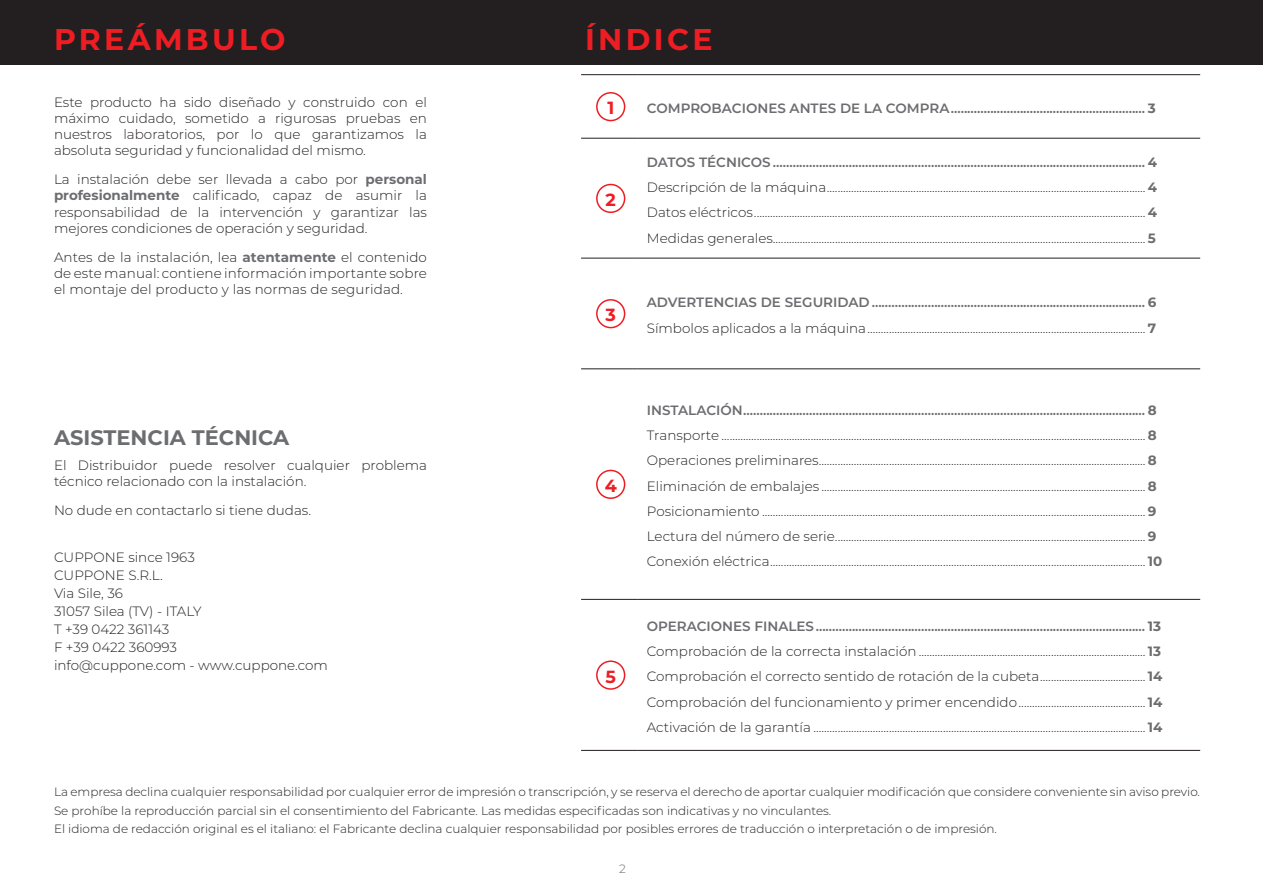
<style>
.page{position:relative;width:1263px;height:893px;background:#fff}
.page>*{position:absolute;margin:0;border:0;box-sizing:border-box;transform-origin:0 0}
.Titoli_rossi_IT{font:700 30px "Montserrat";letter-spacing:.11em;color:#ee1d23}
.Sottotitolo_IT{font:700 21px "Montserrat";color:#6c6d70}
.Titoli_rossi_IT-2{font:700 17.55px "Montserrat";color:#ee1d23}
.Indice_sottotitolo{font:300 13.5px "Montserrat";color:#231f20}
.Testo_corrente_9_pt{font:300 13.5px/16.2px "Montserrat";color:#231f20;text-align:justify}
.Indice_titolo{font:600 13.5px "Montserrat";color:#6c6d70}
.Testo_corrente_9_pt-2{font:300 12px "Montserrat";color:#231f20}
.t1{font:300 12px "Montserrat";color:#6c6d70}
.s1{font-weight:700;color:#6c6d70}
.s2{font-weight:700}
</style>
<div class="page">
<div style="left:0;top:0;width:1263px;height:65px;background:#231f20"></div>
<hr style="left:581px;top:74px;width:57px;height:1px;background:#231f20">
<hr style="left:638px;top:74px;width:562px;height:1px;background:#231f20">
<hr style="left:581px;top:138px;width:57px;height:1px;background:#231f20">
<hr style="left:638px;top:138px;width:562px;height:1px;background:#231f20">
<hr style="left:581px;top:258px;width:57px;height:1px;background:#231f20">
<hr style="left:638px;top:258px;width:562px;height:1px;background:#231f20">
<hr style="left:581px;top:369px;width:57px;height:1px;background:#231f20">
<hr style="left:638px;top:369px;width:562px;height:1px;background:#231f20">
<hr style="left:581px;top:599px;width:57px;height:1px;background:#231f20">
<hr style="left:638px;top:599px;width:562px;height:1px;background:#231f20">
<hr style="left:581px;top:750px;width:57px;height:1px;background:#231f20">
<hr style="left:638px;top:750px;width:562px;height:1px;background:#231f20">
<div style="left:596px;top:92px;width:29px;height:29px;border:2px solid #ee1d23;border-radius:50%"></div>
<div style="left:596px;top:184px;width:29px;height:29px;border:2px solid #ee1d23;border-radius:50%"></div>
<div style="left:596px;top:299px;width:29px;height:29px;border:2px solid #ee1d23;border-radius:50%"></div>
<div style="left:596px;top:470px;width:29px;height:29px;border:2px solid #ee1d23;border-radius:50%"></div>
<div style="left:596px;top:660px;width:29px;height:30px;border:2px solid #ee1d23;border-radius:50%"></div>
<p class="Titoli_rossi_IT" style="left:54px;top:18px;width:233px">PREÁMBULO</p>
<p class="Titoli_rossi_IT" style="left:585px;top:18px;width:129px">ÍNDICE</p>
<p class="Testo_corrente_9_pt" style="left:54px;top:93px;width:374px">Este producto ha sido diseñado y construido con el máximo cuidado, sometido a rigurosas pruebas en nuestros laboratorios, por lo que garantizamos la absoluta seguridad y funcionalidad del mismo.</p>
<p class="Testo_corrente_9_pt" style="left:54px;top:171px;width:374px">La instalación debe ser llevada a cabo por <span class="s1">personal profesionalmente</span> calificado, capaz de asumir la responsabilidad de la intervención y garantizar las mejores condiciones de operación y seguridad.</p>
<p class="Testo_corrente_9_pt" style="left:54px;top:248px;width:374px">Antes de la instalación, lea <span class="s1">atentamente</span> el contenido de este manual: contiene información importante sobre el montaje del producto y las normas de seguridad.</p>
<p class="Sottotitolo_IT" style="left:54px;top:422px;width:237px">ASISTENCIA TÉCNICA</p>
<p class="Testo_corrente_9_pt" style="left:54px;top:456px;width:374px">El Distribuidor puede resolver cualquier problema técnico relacionado con la instalación.</p>
<p class="Testo_corrente_9_pt" style="left:54px;top:501px;width:258px">No dude en contactarlo si tiene dudas.</p>
<p class="Testo_corrente_9_pt" style="left:54px;top:548px;width:142px">CUPPONE since 1963</p>
<p class="Testo_corrente_9_pt" style="left:54px;top:566px;width:110px">CUPPONE S.R.L.</p>
<p class="Testo_corrente_9_pt" style="left:54px;top:584px;width:71px">Via Sile, 36</p>
<p class="Testo_corrente_9_pt" style="left:54px;top:602px;width:149px">31057 Silea (TV) - ITALY</p>
<p class="Testo_corrente_9_pt" style="left:54px;top:620px;width:117px">T +39 0422 361143</p>
<p class="Testo_corrente_9_pt" style="left:54px;top:638px;width:125px">F +39 0422 360993</p>
<p class="Testo_corrente_9_pt" style="left:54px;top:656px;width:275px">info@cuppone.com - www.cuppone.com</p>
<p class="Titoli_rossi_IT-2" style="left:607px;top:95px;width:8px">1</p>
<p class="Indice_titolo" style="left:647px;top:99px;width:510px">COMPROBACIONES ANTES DE LA COMPRA........................................................... <span class="s2">3</span></p>
<p class="Titoli_rossi_IT-2" style="left:606px;top:187px;width:12px">2</p>
<p class="Titoli_rossi_IT-2" style="left:606px;top:302px;width:12px">3</p>
<p class="Titoli_rossi_IT-2" style="left:605px;top:473px;width:14px">4</p>
<p class="Titoli_rossi_IT-2" style="left:606px;top:664px;width:12px">5</p>
<p class="Indice_titolo" style="left:647px;top:152px;width:512px">DATOS TÉCNICOS ................................................................................................................. <span class="s2">4</span></p>
<p class="Indice_sottotitolo" style="left:647px;top:178px;width:512px">Descripción de la máquina...................................................................................................................... <span class="s1">4</span></p>
<p class="Indice_sottotitolo" style="left:647px;top:203px;width:512px">Datos eléctricos................................................................................................................................................. <span class="s1">4</span></p>
<p class="Indice_sottotitolo" style="left:647px;top:229px;width:511px">Medidas generales.......................................................................................................................................... <span class="s1">5</span></p>
<p class="Indice_titolo" style="left:647px;top:293px;width:511px">ADVERTENCIAS DE SEGURIDAD ................................................................................... <span class="s2">6</span></p>
<p class="Indice_sottotitolo" style="left:647px;top:319px;width:511px">Símbolos aplicados a la máquina....................................................................................................... <span class="s1">7</span></p>
<p class="Indice_titolo" style="left:647px;top:400px;width:511px">INSTALACIÓN.......................................................................................................................... <span class="s2">8</span></p>
<p class="Indice_sottotitolo" style="left:647px;top:426px;width:511px">Transporte ............................................................................................................................................................. <span class="s1">8</span></p>
<p class="Indice_sottotitolo" style="left:647px;top:451px;width:511px">Operaciones preliminares......................................................................................................................... <span class="s1">8</span></p>
<p class="Indice_sottotitolo" style="left:647px;top:477px;width:511px">Eliminación de embalajes ........................................................................................................................ <span class="s1">8</span></p>
<p class="Indice_sottotitolo" style="left:647px;top:502px;width:511px">Posicionamiento .............................................................................................................................................. <span class="s1">9</span></p>
<p class="Indice_sottotitolo" style="left:647px;top:527px;width:511px">Lectura del número de serie................................................................................................................... <span class="s1">9</span></p>
<p class="Indice_sottotitolo" style="left:647px;top:552px;width:517px">Conexión eléctrica........................................................................................................................................... <span class="s1">10</span></p>
<p class="Indice_titolo" style="left:647px;top:616px;width:516px">OPERACIONES FINALES.................................................................................................... <span class="s2">13</span></p>
<p class="Indice_sottotitolo" style="left:647px;top:642px;width:516px">Comprobación de la correcta instalación.................................................................................... <span class="s1">13</span></p>
<p class="Indice_sottotitolo" style="left:647px;top:667px;width:517px">Comprobación el correcto sentido de rotación de la cubeta....................................... <span class="s1">14</span></p>
<p class="Indice_sottotitolo" style="left:647px;top:693px;width:517px">Comprobación del funcionamiento y primer encendido............................................... <span class="s1">14</span></p>
<p class="Indice_sottotitolo" style="left:647px;top:718px;width:517px">Activación de la garantía ........................................................................................................................... <span class="s1">14</span></p>
<p class="Testo_corrente_9_pt-2" style="left:54px;top:784px;width:1147px">La empresa declina cualquier responsabilidad por cualquier error de impresión o transcripción, y se reserva el derecho de aportar cualquier modificación que considere conveniente sin aviso previo.</p>
<p class="Testo_corrente_9_pt-2" style="left:54px;top:802px;width:779px">Se prohíbe la reproducción parcial sin el consentimiento del Fabricante. Las medidas especificadas son indicativas y no vinculantes.</p>
<p class="Testo_corrente_9_pt-2" style="left:54px;top:821px;width:944px">El idioma de redacción original es el italiano: el Fabricante declina cualquier responsabilidad por posibles errores de traducción o interpretación o de impresión.</p>
<p class="t1" style="left:619px;top:860px;width:8px">2</p>
</div>
